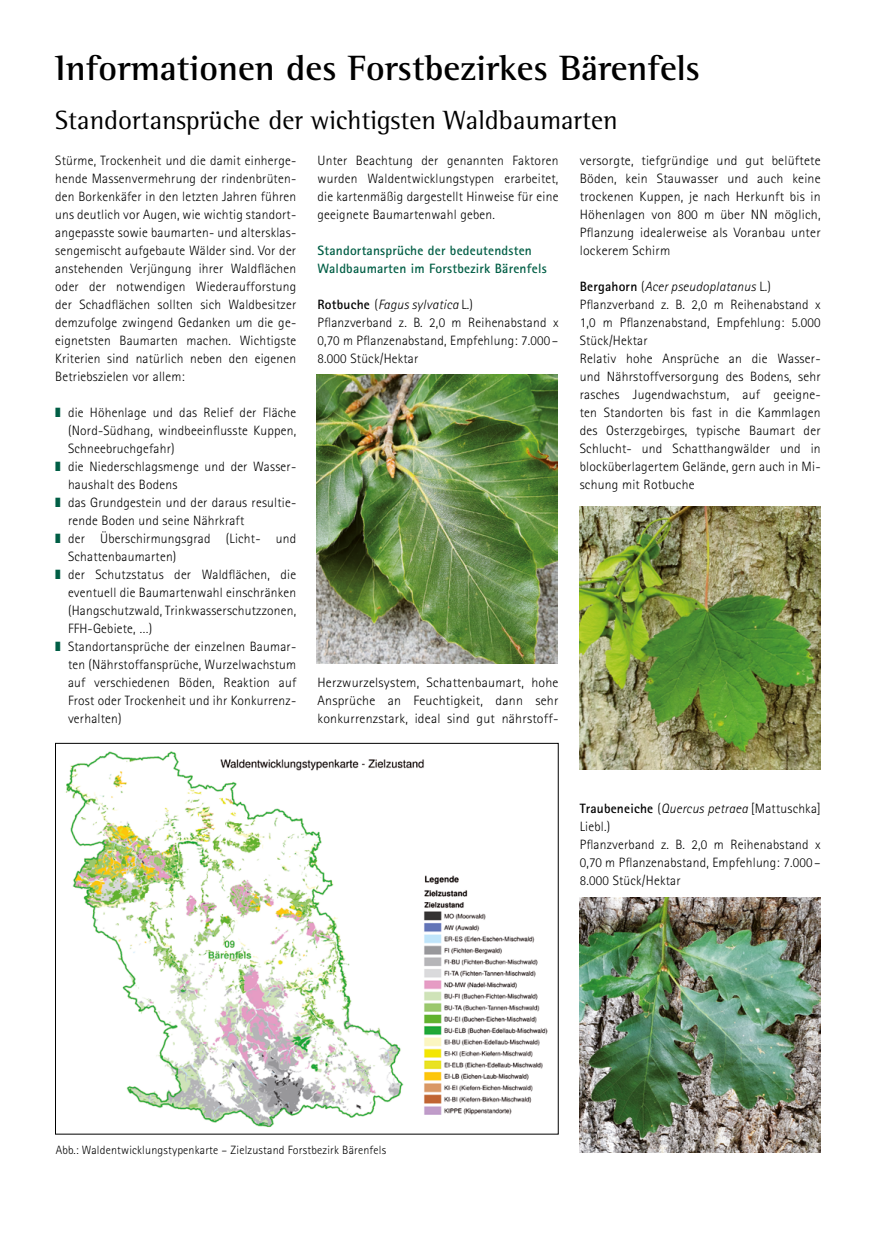
<style>
.page{position:relative;width:876px;height:1246px;background:#fff}
.page>*{position:absolute;margin:0;border:0;box-sizing:border-box;transform-origin:0 0}
.H1_Überschrift_Inhal{font:700 36px "Rotis Semi Serif Std";color:#000}
.H2_Zwischenüberschri{font:27px "Rotis Semi Serif Std";color:#000}
.Fließtext{font:300 13.5px/18px "Rotis Sans Serif Std";letter-spacing:.015em;color:#000;text-align:justify}
.Fließtext-2{font:700 13.5px/18px "Rotis Sans Serif Std";letter-spacing:.015em;color:#005e45}
.Fließtext-3{font:italic 300 13.5px "Rotis Sans Serif Std";letter-spacing:.015em;color:#000}
.t1{font:300 12px "Rotis Sans Serif Std";letter-spacing:.015em;color:#000}
.s1{color:#005e45}
.s2{font-weight:700;font-style:normal}
.s3{font-style:normal}
.s4{font-weight:700}
.s5{font-style:italic}
</style>
<div class="page">
<img style="left:65px;top:751px;width:483px;height:377px">
<img style="left:317px;top:374px;width:241px;height:289px">
<img style="left:580px;top:506px;width:241px;height:264px">
<img style="left:580px;top:897px;width:241px;height:255px">
<h1 class="H1_Überschrift_Inhal" style="left:55px;top:47px;width:646px">Informationen des Forstbezirkes Bärenfels</h1>
<h3 class="H2_Zwischenüberschri" style="left:55px;top:104px;width:564px">Standortansprüche der wichtigsten Waldbaumarten</h3>
<p class="Fließtext" style="left:55px;top:152px;width:242px">Stürme, Trockenheit und die damit einherge&shy;hende Massenvermehrung der rindenbrüten&shy;den Borkenkäfer in den letzten Jahren führen uns deutlich vor Augen, wie wichtig standort&shy;angepasste sowie baumarten- und altersklas&shy;sengemischt aufgebaute Wälder sind. Vor der anstehenden Verjüngung ihrer Waldflächen oder der notwendigen Wiederaufforstung der Schadflächen sollten sich Waldbesitzer demzufolge zwingend Gedanken um die ge&shy;eignetsten Baumarten machen. Wichtigste Kriterien sind natürlich neben den eigenen Betriebszielen vor allem:</p>
<p class="Fließtext" style="left:68px;top:404px;width:230px;text-indent:-13px"><span class="s1">❚</span> die Höhenlage und das Relief der Fläche (Nord-Südhang, windbeeinflusste Kuppen, Schneebruchgefahr)</p>
<p class="Fließtext" style="left:68px;top:458px;width:230px;text-indent:-13px"><span class="s1">❚</span> die Niederschlagsmenge und der Wasser&shy;haushalt des Bodens</p>
<p class="Fließtext" style="left:68px;top:494px;width:230px;text-indent:-13px"><span class="s1">❚</span> das Grundgestein und der daraus resultie&shy;rende Boden und seine Nährkraft</p>
<p class="Fließtext" style="left:68px;top:530px;width:230px;text-indent:-13px"><span class="s1">❚</span> der Überschirmungsgrad (Licht- und<br>Schattenbaumarten)</p>
<p class="Fließtext" style="left:68px;top:566px;width:230px;text-indent:-13px"><span class="s1">❚</span> der Schutzstatus der Waldflächen, die eventuell die Baumartenwahl einschränken (Hangschutzwald, Trinkwasserschutzzonen, FFH-Gebiete, …)</p>
<p class="Fließtext" style="left:68px;top:638px;width:230px;text-indent:-13px"><span class="s1">❚</span> Standortansprüche der einzelnen Baumar&shy;ten (Nährstoffansprüche, Wurzelwachstum auf verschiedenen Böden, Reaktion auf Frost oder Trockenheit und ihr Konkurrenz&shy;verhalten)</p>
<p class="Fließtext" style="left:580px;top:152px;width:242px">versorgte, tiefgründige und gut belüftete Böden, kein Stauwasser und auch keine trockenen Kuppen, je nach Herkunft bis in Höhenlagen von 800 m über NN möglich, Pflanzung idealerweise als Voranbau unter lockerem Schirm</p>
<p class="Fließtext-3" style="left:580px;top:279px;width:193px"><span class="s2">Bergahorn</span> <span class="s3">(</span>Acer pseudoplatanus <span class="s3">L.)</span></p>
<p class="Fließtext" style="left:580px;top:296px;width:242px">Pflanzverband z. B. 2,0 m Reihenabstand x 1,0 m Pflanzenabstand, Empfehlung: 5.000<br>Stück/Hektar</p>
<p class="Fließtext" style="left:580px;top:350px;width:242px">Relativ hohe Ansprüche an die Wasser&shy;und Nährstoffversorgung des Bodens, sehr rasches Jugendwachstum, auf geeigne&shy;ten Standorten bis fast in die Kammlagen des Osterzgebirges, typische Baumart der Schlucht- und Schatthangwälder und in blocküberlagertem Gelände, gern auch in Mi&shy;schung mit Rotbuche</p>
<p class="Fließtext" style="left:317px;top:152px;width:242px">Unter Beachtung der genannten Faktoren wurden Waldentwicklungstypen erarbeitet, die kartenmäßig dargestellt Hinweise für eine geeignete Baumartenwahl geben.</p>
<p class="Fließtext-2" style="left:317px;top:241px;width:231px">Standortansprüche der bedeutendsten<br>Waldbaumarten im Forstbezirk Bärenfels</p>
<p class="Fließtext-3" style="left:317px;top:297px;width:157px"><span class="s2">Rotbuche</span> <span class="s3">(</span>Fagus sylvatica <span class="s3">L.)</span></p>
<p class="Fließtext" style="left:317px;top:314px;width:242px">Pflanzverband z. B. 2,0 m Reihenabstand x 0,70 m Pflanzenabstand, Empfehlung: 7.000– 8.000 Stück/Hektar</p>
<p class="Fließtext" style="left:317px;top:674px;width:242px">Herzwurzelsystem, Schattenbaumart, hohe Ansprüche an Feuchtigkeit, dann sehr konkurrenzstark, ideal sind gut nährstoff-</p>
<p class="t1" style="left:56px;top:1143px;width:332px">Abb.: Waldentwicklungstypenkarte – Zielzustand Forstbezirk Bärenfels</p>
<p class="Fließtext" style="left:580px;top:800px;width:242px"><span class="s4">Traubeneiche</span> (<span class="s5">Quercus petraea</span> [Mattuschka]<br>Liebl.)</p>
<p class="Fließtext" style="left:580px;top:836px;width:242px">Pflanzverband z. B. 2,0 m Reihenabstand x 0,70 m Pflanzenabstand, Empfehlung: 7.000– 8.000 Stück/Hektar</p>
</div>
